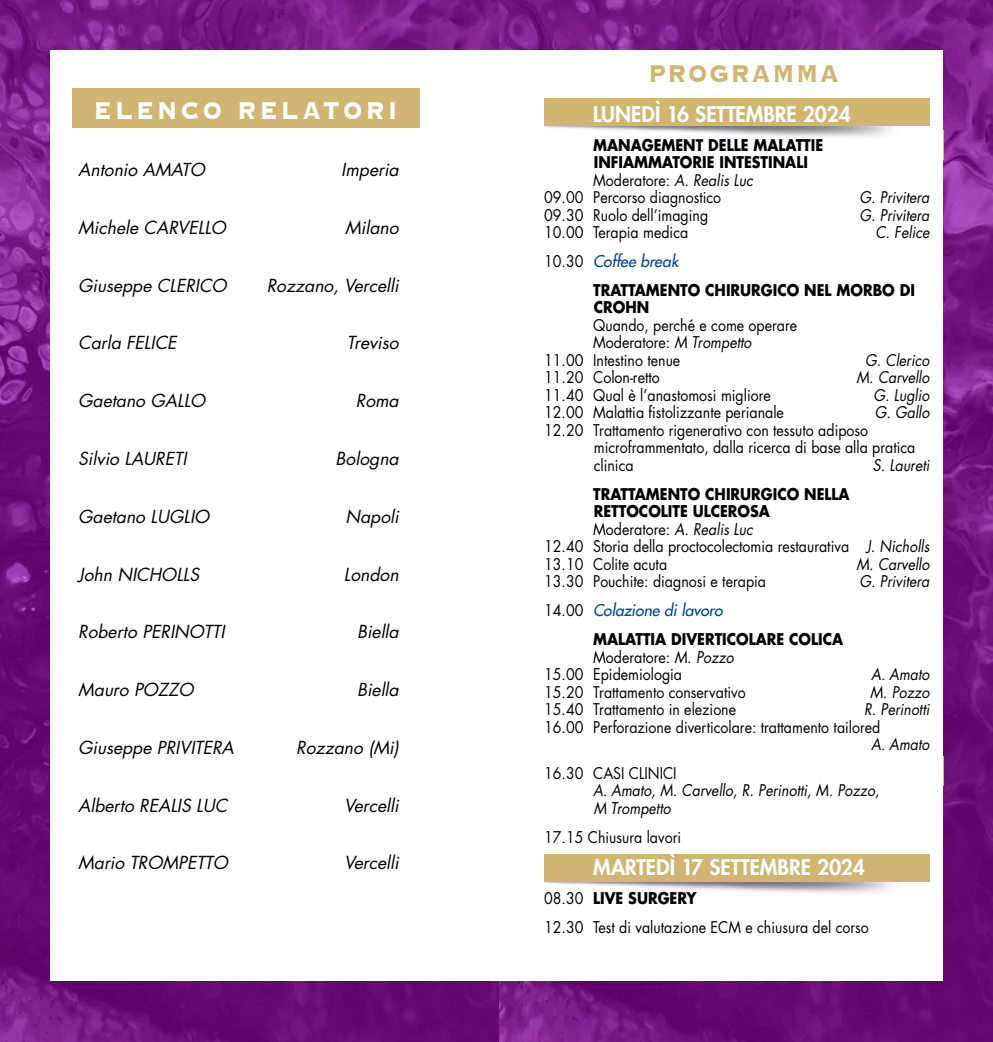
<style>
.page{position:relative;width:993px;height:1042px;background:#fff}
.page>*{position:absolute;margin:0;border:0;box-sizing:border-box;transform-origin:0 0}
.t1{font:700 31.5px "Copperplate";letter-spacing:.115em;color:#fff;scale:.85 1}
.t2{font:700 31.5px "Copperplate";letter-spacing:.06em;color:#d1b573;scale:.85 1}
.t3{font:800 21px "Futura";letter-spacing:-.005em;color:#fff}
.t4{font:italic 17.5px "Futura";color:#000}
.t5{font:15.75px/17.5px "Futura";color:#000;scale:.9 1}
.t6{font:700 15.75px/28.9px "Futura";color:#000;scale:.9 1}
.t7{font:italic 15.75px/17.5px "Futura";color:#000;scale:.9 1}
.s1{font-style:italic}
.s2{font-weight:400}
.s3{font-weight:400;font-style:italic;color:#004494}
.s4{font-weight:700}
</style>
<div class="page">
<img style="left:498px;top:0;width:494px;height:1042px">
<img style="left:0;top:0;width:498px;height:1042px">
<div style="left:50px;top:50px;width:893px;height:931px;background:#fff"></div>
<div style="left:544px;top:98px;width:385px;height:28px;background:#d1b573"></div>
<div style="left:544px;top:854px;width:385px;height:27px;background:#d1b573"></div>
<div style="left:72px;top:88px;width:347px;height:40px;background:#d1b573"></div>
<h1 class="t1" style="left:94px;top:90px;width:359px">ELENCO RELATORI</h1>
<p class="t4" style="left:78px;top:158px;width:132px">Antonio AMATO</p>
<p class="t4" style="left:341px;top:158px;width:63px">Imperia</p>
<p class="t4" style="left:78px;top:215px;width:153px">Michele CARVELLO</p>
<p class="t4" style="left:345px;top:215px;width:59px">Milano</p>
<p class="t4" style="left:78px;top:273px;width:154px">Giuseppe CLERICO</p>
<p class="t4" style="left:267px;top:273px;width:138px">Rozzano, Vercelli</p>
<p class="t4" style="left:78px;top:331px;width:104px">Carla FELICE</p>
<p class="t4" style="left:346px;top:331px;width:58px">Treviso</p>
<p class="t4" style="left:78px;top:389px;width:133px">Gaetano GALLO</p>
<p class="t4" style="left:356px;top:389px;width:49px">Roma</p>
<p class="t4" style="left:78px;top:446px;width:114px">Silvio LAURETI</p>
<p class="t4" style="left:335px;top:446px;width:69px">Bologna</p>
<p class="t4" style="left:78px;top:504px;width:137px">Gaetano LUGLIO</p>
<p class="t4" style="left:345px;top:504px;width:59px">Napoli</p>
<p class="t4" style="left:78px;top:562px;width:127px">John NICHOLLS</p>
<p class="t4" style="left:344px;top:562px;width:60px">London</p>
<p class="t4" style="left:78px;top:620px;width:152px">Roberto PERINOTTI</p>
<p class="t4" style="left:357px;top:620px;width:47px">Biella</p>
<p class="t4" style="left:78px;top:677px;width:121px">Mauro POZZO</p>
<p class="t4" style="left:357px;top:677px;width:47px">Biella</p>
<p class="t4" style="left:78px;top:735px;width:161px">Giuseppe PRIVITERA</p>
<p class="t4" style="left:296px;top:735px;width:108px">Rozzano (Mi)</p>
<p class="t4" style="left:78px;top:793px;width:155px">Alberto REALIS LUC</p>
<p class="t4" style="left:344px;top:793px;width:60px">Vercelli</p>
<p class="t4" style="left:78px;top:851px;width:155px">Mario TROMPETTO</p>
<p class="t4" style="left:344px;top:851px;width:60px">Vercelli</p>
<h1 class="t2" style="left:648px;top:53px;width:226px">PROGRAMMA</h1>
<h2 class="t3" style="left:593px;top:100px;width:259px">LUNEDÌ 16 SETTEMBRE 2024</h2>
<p class="t6" style="left:593px;top:130px;width:257px">MANAGEMENT DELLE MALATTIE</p>
<p class="t6" style="left:593px;top:147px;width:239px">INFIAMMATORIE INTESTINALI</p>
<p class="t5" style="left:593px;top:171px;width:179px">Moderatore: <span class="s1">A. Realis Luc</span></p>
<p class="t5" style="left:544px;top:188px;width:198px">09.00 Percorso diagnostico</p>
<p class="t7" style="left:859px;top:188px;width:79px">G. Privitera</p>
<p class="t5" style="left:544px;top:206px;width:184px">09.30 Ruolo dell’imaging</p>
<p class="t7" style="left:859px;top:206px;width:79px">G. Privitera</p>
<p class="t5" style="left:544px;top:223px;width:162px">10.00 Terapia medica</p>
<p class="t7" style="left:875px;top:223px;width:62px">C. Felice</p>
<p class="t6" style="left:593px;top:246px;width:359px;text-indent:-49px"><span class="s2">10.30</span> <span class="s3">Coffee break<br></span>TRATTAMENTO CHIRURGICO NEL MORBO DI</p>
<p class="t6" style="left:593px;top:292px;width:63px">CROHN</p>
<p class="t5" style="left:593px;top:316px;width:228px">Quando, perché e come operare</p>
<p class="t5" style="left:593px;top:334px;width:177px">Moderatore: <span class="s1">M Trompetto</span></p>
<p class="t5" style="left:544px;top:351px;width:153px">11.00 Intestino tenue</p>
<p class="t7" style="left:864px;top:351px;width:73px">G. Clerico</p>
<p class="t5" style="left:544px;top:369px;width:130px">11.20 Colon-retto</p>
<p class="t7" style="left:856px;top:369px;width:82px">M. Carvello</p>
<p class="t5" style="left:544px;top:386px;width:253px">11.40 Qual è l’anastomosi migliore</p>
<p class="t7" style="left:873px;top:386px;width:64px">G. Luglio</p>
<p class="t5" style="left:544px;top:404px;width:268px">12.00 Malattia fistolizzante perianale</p>
<p class="t7" style="left:874px;top:404px;width:62px">G. Gallo</p>
<p class="t5" style="left:593px;top:421px;width:359px;text-indent:-50px">12.20 Trattamento rigenerativo con tessuto adiposo microframmentato, dalla ricerca di base alla pratica clinica</p>
<p class="t7" style="left:872px;top:456px;width:64px">S. Laureti</p>
<p class="t6" style="left:593px;top:479px;width:286px">TRATTAMENTO CHIRURGICO NELLA</p>
<p class="t6" style="left:593px;top:496px;width:197px">RETTOCOLITE ULCEROSA</p>
<p class="t5" style="left:593px;top:520px;width:179px">Moderatore: <span class="s1">A. Realis Luc</span></p>
<p class="t5" style="left:544px;top:537px;width:429px">12.40 Storia della proctocolectomia restaurativa <span class="s1">J. Nicholls</span></p>
<p class="t5" style="left:544px;top:555px;width:138px">13.10 Colite acuta</p>
<p class="t7" style="left:856px;top:555px;width:82px">M. Carvello</p>
<p class="t5" style="left:544px;top:572px;width:248px">13.30 Pouchite: diagnosi e terapia</p>
<p class="t7" style="left:859px;top:572px;width:79px">G. Privitera</p>
<p class="t6" style="left:593px;top:595px;width:279px;text-indent:-49px"><span class="s2">14.00</span> <span class="s3">Colazione di lavoro<br></span>MALATTIA DIVERTICOLARE COLICA</p>
<p class="t5" style="left:544px;top:648px;width:212px;text-indent:49px">Moderatore: <span class="s1">M. Pozzo<br></span>15.00 Epidemiologia</p>
<p class="t7" style="left:870px;top:665px;width:66px">A. Amato</p>
<p class="t5" style="left:544px;top:683px;width:225px">15.20 Trattamento conservativo</p>
<p class="t7" style="left:869px;top:683px;width:67px">M. Pozzo</p>
<p class="t5" style="left:544px;top:700px;width:215px">15.40 Trattamento in elezione</p>
<p class="t7" style="left:863px;top:700px;width:74px">R. Perinotti</p>
<p class="t5" style="left:544px;top:718px;width:375px">16.00 Perforazione diverticolare: trattamento tailored</p>
<p class="t7" style="left:870px;top:735px;width:66px">A. Amato</p>
<p class="t5" style="left:544px;top:764px;width:149px">16.30 CASI CLINICI</p>
<p class="t7" style="left:593px;top:782px;width:319px">A. Amato, M. Carvello, R. Perinotti, M. Pozzo,<br>M Trompetto</p>
<p class="t5" style="left:544px;top:828px;width:154px">17.15 Chiusura lavori</p>
<h2 class="t3" style="left:593px;top:853px;width:273px">MARTEDÌ 17 SETTEMBRE 2024</h2>
<p class="t5" style="left:544px;top:883px;width:362px;line-height:28.9px">08.30 <span class="s4">LIVE SURGERY<br></span>12.30 Test di valutazione ECM e chiusura del corso</p>
</div>
